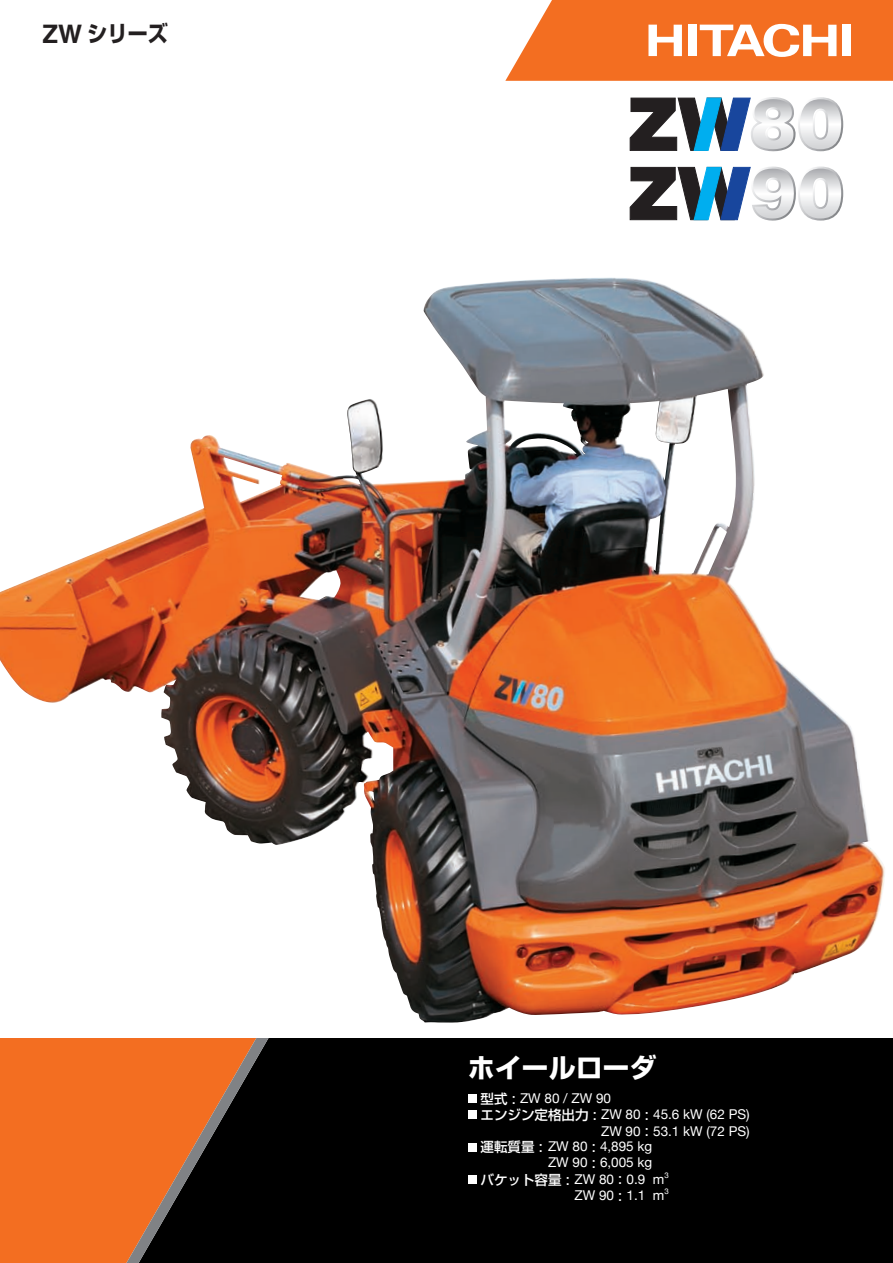
<style>
.page{position:relative;width:893px;height:1263px;background:#fff}
.page>*{position:absolute;margin:0;border:0;box-sizing:border-box;transform-origin:0 0}
.t1{font:700 27px "Shin Go";color:#fff}
.t2{font:700 22.5px "Shin Go";color:#231f20;scale:.9 1}
.t3{font:13.5px/16px "Helvetica Neue";color:#fff}
.t4{font:500 13.5px "Shin Go";color:#fff}
.t5{font:7.8px "Helvetica Neue";color:#fff}
.s1{font-family:"Helvetica";font-size:25.5px}
.s2{font-family:"Shin Go";font-weight:500}
.s3{font-family:"Helvetica Neue";font-weight:400}
</style>
<div class="page">
<img style="left:0;top:277px;width:885px;height:746px">
<div style="left:0;top:1038px;width:119px;height:225px;background:#f36e21"></div>
<div style="left:269px;top:1038px;width:624px;height:225px;background:#000"></div>
<svg style="left:119px;top:1038px;width:150px;height:225px;background:#80401b"></svg>
<svg style="left:505px;top:0;width:388px;height:81px"></svg>
<div style="left:468px;top:1094px;width:8px;height:9px;background:#fff"></div>
<div style="left:468px;top:1143px;width:8px;height:8px;background:#fff"></div>
<div style="left:468px;top:1175px;width:8px;height:9px;background:#fff"></div>
<div style="left:468px;top:1111px;width:8px;height:8px;background:#fff"></div>
<svg style="left:629px;top:97px;width:214px;height:54px"></svg>
<svg style="left:629px;top:166px;width:214px;height:55px"></svg>
<h2 class="t2" style="left:43px;top:19px;width:141px"><span class="s1">ZW</span> シリーズ</h2>
<h1 class="t1" style="left:468px;top:1050px;width:190px">ホイールローダ</h1>
<p class="t3" style="left:480px;top:1090px;width:271px"><span class="s2">型式 :</span> ZW 80 / ZW 90<br><span class="s2">エンジン定格出力 :</span> ZW 80 <span class="s2">:</span> 45.6 kW (62 PS)</p>
<p class="t3" style="left:480px;top:1138px;width:173px"><span class="s2">運転質量 :</span> ZW 80 <span class="s2">:</span> 4,895 kg</p>
<p class="t4" style="left:480px;top:1171px;width:185px">バケット容量 : <span class="s3">ZW 80</span> : <span class="s3">0.9 m</span></p>
<p class="t3" style="left:601px;top:1122px;width:150px">ZW 90 <span class="s2">:</span> 53.1 kW (72 PS)</p>
<p class="t3" style="left:548px;top:1154px;width:106px">ZW 90 <span class="s2">:</span> 6,005 kg</p>
<p class="t5" style="left:664px;top:1170px;width:6px">3</p>
<p class="t3" style="left:575px;top:1187px;width:91px">ZW 90 <span class="s2">:</span> 1.1 m</p>
<p class="t5" style="left:664px;top:1186px;width:6px">3</p>
</div>
